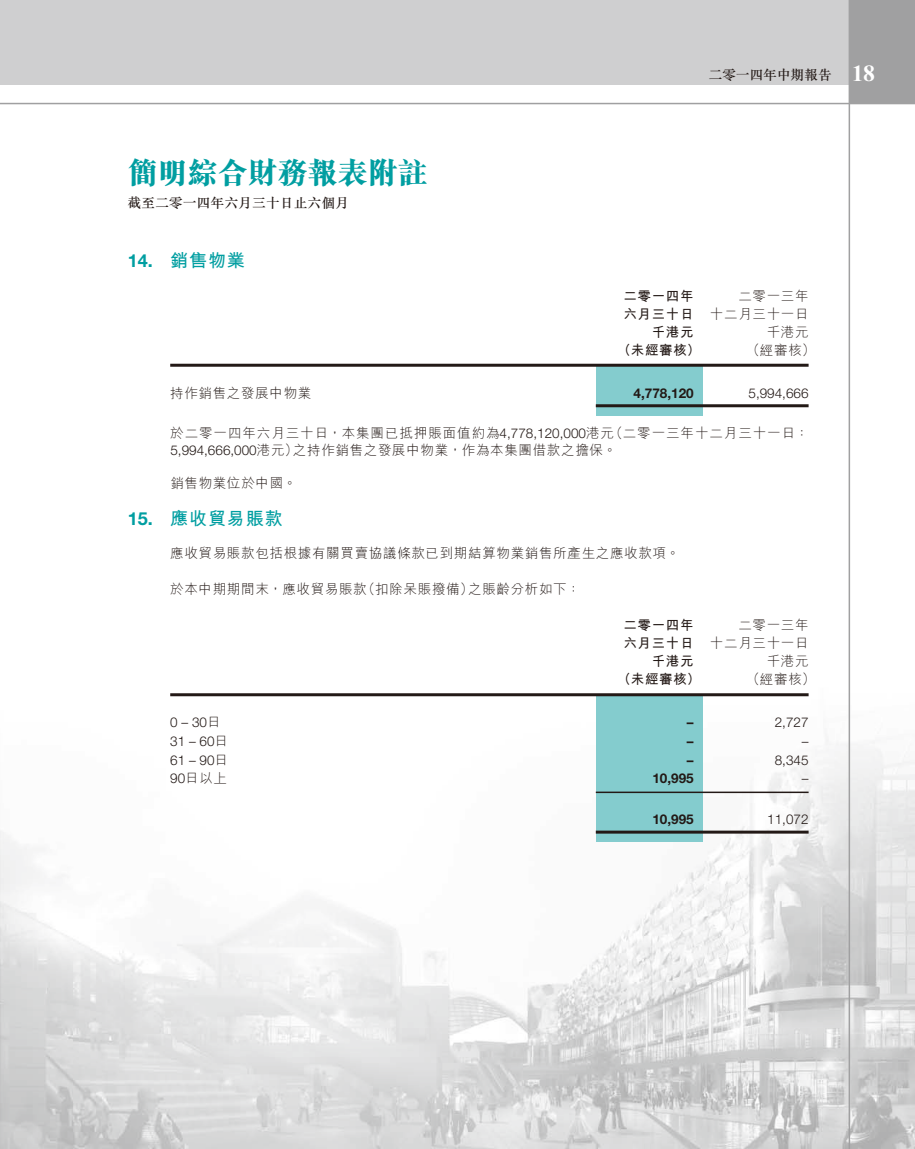
<style>
.page{position:relative;width:915px;height:1149px;background:#fff}
.page>*{position:absolute;margin:0;border:0;box-sizing:border-box;transform-origin:0 0}
.t1{font:800 30px "M Sung HK";color:#009ea1}
.t2{font:700 22.5px "Times New Roman MT Std";color:#fff}
.t3{font:700 18px "M Hei HK";letter-spacing:.05em;color:#009ea1}
.t4{font:700 18px "Helvetica Neue LT Std";color:#009ea1}
.t5{font:300 13.5px "M Hei HK";letter-spacing:.05em;color:#231916}
.t6{font:300 13.5px/16.5px "M Hei HK";letter-spacing:.07em;color:#231916;text-align:right}
.t7{font:300 13.5px "Helvetica Neue LT Std";color:#231916}
.t8{font:700 13.5px "M Hei HK";letter-spacing:.05em;color:#231916}
.t9{font:500 13.5px "M Sung HK";letter-spacing:.025em;color:#231916}
.t10{font:700 13.5px "Helvetica Neue LT Std";color:#231916}
.s1{font-family:"Helvetica Neue LT Std"}
.s2{font-family:"M Hei HK"}
</style>
<div class="page">
<img style="left:0;top:102px;width:914px;height:1046px">
<div style="left:0;top:0;width:914px;height:85px;background:#cfcfd0"></div>
<hr style="left:848px;top:0;width:1px;height:1148px;background:#a0a0a1">
<hr style="left:0;top:103px;width:914px;height:1px;background:#a0a0a1">
<div style="left:849px;top:0;width:65px;height:103px;background:#a0a0a1"></div>
<div style="left:595px;top:365px;width:107px;height:51px;background:#84ccce"></div>
<hr style="left:170px;top:363px;width:638px;height:3px;background:#231916">
<hr style="left:595px;top:404px;width:213px;height:3px;background:#231916">
<div style="left:595px;top:694px;width:107px;height:147px;background:#84ccce"></div>
<hr style="left:170px;top:693px;width:638px;height:3px;background:#231916">
<hr style="left:595px;top:791px;width:213px;height:1px;background:#231916">
<hr style="left:595px;top:830px;width:213px;height:3px;background:#231916">
<p class="t9" style="left:708px;top:66px;width:124px">二零一四年中期報告</p>
<h2 class="t2" style="left:851px;top:59px;width:24px">18</h2>
<h1 class="t1" style="left:128px;top:152px;width:301px">簡明綜合財務報表附註</h1>
<p class="t9" style="left:128px;top:193px;width:223px">截至二零一四年六月三十日止六個月</p>
<h3 class="t4" style="left:128px;top:249px;width:27px">14.</h3>
<h3 class="t4" style="left:128px;top:507px;width:27px">15.</h3>
<h3 class="t3" style="left:170px;top:247px;width:76px">銷售物業</h3>
<p class="t5" style="left:170px;top:383px;width:143px">持作銷售之發展中物業</p>
<p class="t8" style="left:623px;top:286px;width:72px">二零一四年</p>
<p class="t5" style="left:738px;top:286px;width:72px">二零一三年</p>
<p class="t8" style="left:623px;top:304px;width:72px">六月三十日</p>
<p class="t5" style="left:709px;top:304px;width:100px">十二月三十一日</p>
<p class="t8" style="left:651px;top:322px;width:43px">千港元</p>
<p class="t5" style="left:766px;top:322px;width:43px">千港元</p>
<p class="t8" style="left:617px;top:340px;width:85px">（未經審核）</p>
<p class="t5" style="left:746px;top:340px;width:70px">（經審核(</p>
<p class="t10" style="left:633px;top:384px;width:62px">4,778,120</p>
<p class="t7" style="left:748px;top:384px;width:62px">5,994,666</p>
<p class="t6" style="left:609px;top:424px;width:201px">（二零一三年十二月三十一日：</p>
<p class="t6" style="left:170px;top:424px;width:447px">於二零一四年六月三十日，本集團已抵押賬面值約為<span class="s1">4,778,120,000</span>港元之持作銷售之發展中物業，作為本集團借款之擔保。</p>
<p class="t7" style="left:170px;top:441px;width:129px">5,994,666,000<span class="s2">港元）</span></p>
<p class="t5" style="left:170px;top:473px;width:128px">銷售物業位於中國。</p>
<h3 class="t3" style="left:170px;top:504px;width:114px">應收貿易賬款</h3>
<p class="t5" style="left:170px;top:543px;width:510px">應收貿易賬款包括根據有關買賣協議條款已到期結算物業銷售所產生之應收款項。</p>
<p class="t5" style="left:468px;top:579px;width:114px">之賬齡分析如下：</p>
<p class="t5" style="left:361px;top:579px;width:113px">（扣除呆賬撥備）</p>
<p class="t5" style="left:170px;top:579px;width:198px">於本中期期間末，應收貿易賬款</p>
<p class="t8" style="left:623px;top:615px;width:72px">二零一四年</p>
<p class="t8" style="left:623px;top:633px;width:72px">六月三十日</p>
<p class="t8" style="left:651px;top:651px;width:43px">千港元</p>
<p class="t8" style="left:617px;top:669px;width:85px">（未經審核）</p>
<p class="t7" style="left:170px;top:713px;width:52px">0 – 30<span class="s2">日</span></p>
<p class="t10" style="left:686px;top:713px;width:8px">–</p>
<p class="t7" style="left:170px;top:732px;width:59px">31 – 60<span class="s2">日</span></p>
<p class="t10" style="left:686px;top:732px;width:8px">–</p>
<p class="t7" style="left:170px;top:751px;width:59px">61 – 90<span class="s2">日</span></p>
<p class="t10" style="left:686px;top:751px;width:8px">–</p>
<p class="t5" style="left:170px;top:768px;width:58px"><span class="s1">90</span>日以上</p>
<p class="t10" style="left:652px;top:770px;width:43px">10,995</p>
<p class="t10" style="left:652px;top:810px;width:43px">10,995</p>
<p class="t5" style="left:738px;top:615px;width:72px">二零一三年</p>
<p class="t5" style="left:709px;top:633px;width:100px">十二月三十一日</p>
<p class="t5" style="left:766px;top:651px;width:43px">千港元</p>
<p class="t5" style="left:746px;top:669px;width:70px">（經審核(</p>
<p class="t7" style="left:774px;top:713px;width:35px">2,727</p>
<p class="t7" style="left:801px;top:732px;width:8px">–</p>
<p class="t7" style="left:774px;top:751px;width:35px">8,345</p>
<p class="t7" style="left:801px;top:770px;width:8px">–</p>
<p class="t7" style="left:767px;top:810px;width:43px">11,072</p>
</div>
